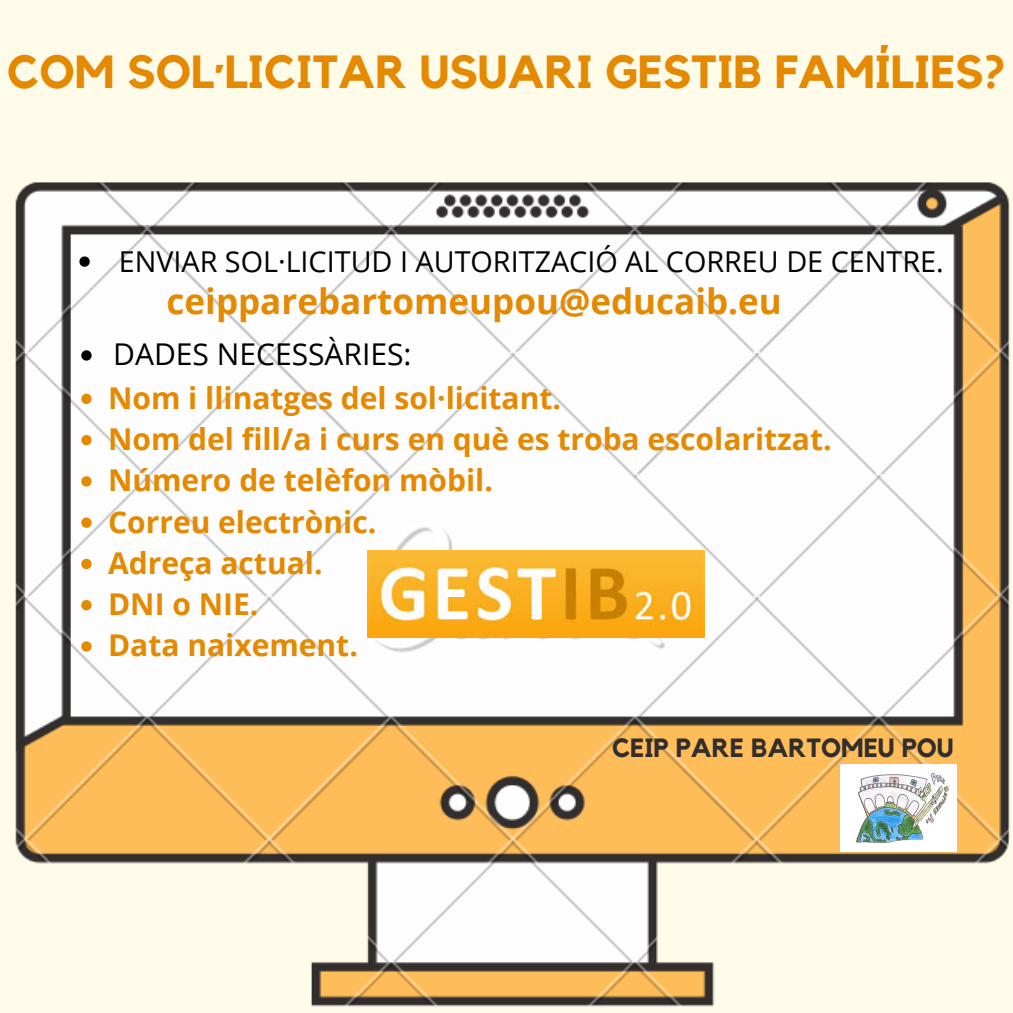
<style>
.page{position:relative;width:1013px;height:1013px;background:#fff}
.page>*{position:absolute;margin:0;border:0;box-sizing:border-box;transform-origin:0 0}
.t1{font:700 46.25px "Kollektif";color:#e48900}
.t2{font:700 35px "Open Sans";color:#e48900}
.t3{font:700 30px/41.2px "Open Sans";color:#e48900}
.t4{font:30px "Open Sans";color:#000}
.t5{font:28.75px "Open Sans";color:#000}
.t6{font:700 26.25px "Kollektif";color:#322e2d}
</style>
<div class="page">
<img style="left:0;top:0;width:1012px;height:1012px">
<svg style="left:81px;top:394px;width:11px;height:10px"></svg>
<svg style="left:81px;top:435px;width:11px;height:10px"></svg>
<svg style="left:81px;top:476px;width:11px;height:10px"></svg>
<svg style="left:81px;top:517px;width:11px;height:11px"></svg>
<svg style="left:81px;top:559px;width:11px;height:10px"></svg>
<svg style="left:81px;top:600px;width:11px;height:10px"></svg>
<svg style="left:81px;top:641px;width:11px;height:10px"></svg>
<img style="left:367px;top:550px;width:337px;height:87px">
<svg style="left:79px;top:256px;width:11px;height:11px"></svg>
<svg style="left:81px;top:350px;width:11px;height:10px"></svg>
<img style="left:840px;top:764px;width:116px;height:87px">
<h1 class="t1" style="left:7px;top:50px;width:999px">COM SOL·LICITAR USUARI GESTIB FAMÍLIES?</h1>
<p class="t5" style="left:119px;top:242px;width:826px">ENVIAR SOL·LICITUD I AUTORITZACIÓ AL CORREU DE CENTRE.</p>
<p class="t2" style="left:167px;top:276px;width:617px">ceipparebartomeupou@educaib.eu</p>
<p class="t4" style="left:113px;top:333px;width:300px">DADES NECESSÀRIES:</p>
<p class="t3" style="left:108px;top:376px;width:725px">Nom i llinatges del sol·licitant.<br>Nom del fill/a i curs en què es troba escolaritzat.<br>Número de telèfon mòbil.<br>Correu electrònic.<br>Adreça actual.<br>DNI o NIE.<br>Data naixement.</p>
<p class="t6" style="left:612px;top:735px;width:343px">CEIP PARE BARTOMEU POU</p>
</div>
